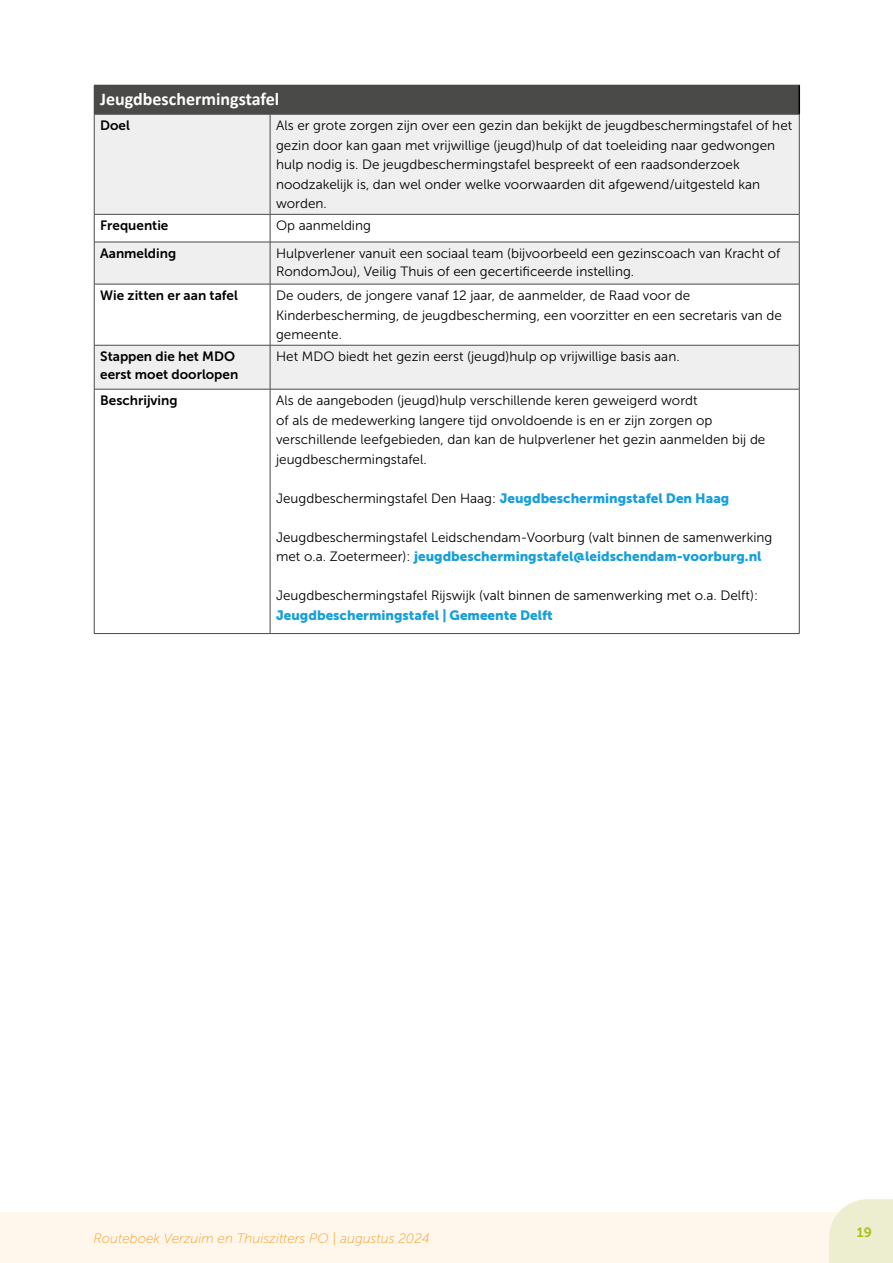
<style>
.page{position:relative;width:893px;height:1263px;background:#fff}
.page>*{position:absolute;margin:0;border:0;box-sizing:border-box;transform-origin:0 0}
.t1{font:700 18px "Calibri";color:#fff}
.t2{font:13.5px/19.5px "Museo Sans 300";color:#000}
.t3{font:13.5px "Museo Sans 900";color:#169fdb}
.t4{font:13.5px/18px "Museo Sans 700";color:#000}
.t5{font:italic 13.5px "Museo Sans 100";color:#f59e24}
.t6{font:13.5px "Museo Sans 700";color:#aebd14}
.s1{font-family:"Museo Sans 900";color:#169fdb}
.s2{font-family:"Museo Sans 300";color:#000}
</style>
<div class="page">
<div style="left:0;top:1212px;width:893px;height:51px;background:#fff6ec"></div>
<svg style="left:829px;top:1199px;width:64px;height:64px"></svg>
<div style="left:94px;top:85px;width:705px;height:29px;background:#4a4a49"></div>
<svg style="left:95px;top:115px;width:704px;height:274px;fill:#efefef"></svg>
<hr style="left:798px;top:85px;width:2px;height:29px;background:#000">
<hr style="left:94px;top:114px;width:176px;height:1px;background:#4a4a49">
<hr style="left:94px;top:114px;width:1px;height:100px;background:#4a4a49">
<hr style="left:270px;top:114px;width:529px;height:1px;background:#4a4a49">
<hr style="left:270px;top:114px;width:1px;height:100px;background:#4a4a49">
<hr style="left:799px;top:114px;width:1px;height:100px;background:#4a4a49">
<hr style="left:94px;top:214px;width:176px;height:1px;background:#4a4a49">
<svg style="left:94px;top:214px;width:1px;height:28px"></svg>
<hr style="left:270px;top:214px;width:529px;height:1px;background:#4a4a49">
<svg style="left:270px;top:214px;width:1px;height:28px"></svg>
<svg style="left:799px;top:214px;width:1px;height:28px"></svg>
<hr style="left:94px;top:242px;width:176px;height:1px;background:#4a4a49">
<hr style="left:94px;top:242px;width:1px;height:42px;background:#4a4a49">
<hr style="left:270px;top:242px;width:529px;height:1px;background:#4a4a49">
<hr style="left:270px;top:242px;width:1px;height:42px;background:#4a4a49">
<hr style="left:799px;top:242px;width:1px;height:42px;background:#4a4a49">
<hr style="left:94px;top:284px;width:176px;height:1px;background:#4a4a49">
<hr style="left:94px;top:284px;width:1px;height:61px;background:#4a4a49">
<hr style="left:270px;top:284px;width:529px;height:1px;background:#4a4a49">
<hr style="left:270px;top:284px;width:1px;height:61px;background:#4a4a49">
<hr style="left:799px;top:284px;width:1px;height:61px;background:#4a4a49">
<hr style="left:94px;top:345px;width:176px;height:1px;background:#4a4a49">
<hr style="left:94px;top:345px;width:1px;height:44px;background:#4a4a49">
<hr style="left:270px;top:345px;width:529px;height:1px;background:#4a4a49">
<hr style="left:270px;top:345px;width:1px;height:44px;background:#4a4a49">
<hr style="left:799px;top:345px;width:1px;height:44px;background:#4a4a49">
<hr style="left:94px;top:389px;width:176px;height:1px;background:#4a4a49">
<hr style="left:94px;top:389px;width:1px;height:244px;background:#4a4a49">
<hr style="left:94px;top:633px;width:176px;height:1px;background:#4a4a49">
<hr style="left:270px;top:389px;width:529px;height:1px;background:#4a4a49">
<hr style="left:270px;top:389px;width:1px;height:244px;background:#4a4a49">
<hr style="left:799px;top:389px;width:1px;height:244px;background:#4a4a49">
<hr style="left:270px;top:633px;width:529px;height:1px;background:#4a4a49">
<h1 class="t1" style="left:100px;top:86px;width:181px">Jeugdbeschermingstafel</h1>
<p class="t4" style="left:100px;top:117px;width:31px">Doel</p>
<p class="t2" style="left:276px;top:116px;width:518px">Als er grote zorgen zijn over een gezin dan bekijkt de jeugdbeschermingstafel of het gezin door kan gaan met vrijwillige (jeugd)hulp of dat toeleiding naar gedwongen hulp nodig is. De jeugdbeschermingstafel bespreekt of een raadsonderzoek noodzakelijk is, dan wel onder welke voorwaarden dit afgewend/uitgesteld kan worden.</p>
<p class="t4" style="left:100px;top:217px;width:70px">Frequentie</p>
<p class="t2" style="left:276px;top:216px;width:96px">Op aanmelding</p>
<p class="t4" style="left:100px;top:244px;width:78px">Aanmelding</p>
<p class="t2" style="left:276px;top:245px;width:506px;line-height:18px">Hulpverlener vanuit een sociaal team (bijvoorbeeld een gezinscoach van Kracht of<br>RondomJou), Veilig Thuis of een gecertificeerde instelling.</p>
<p class="t4" style="left:100px;top:287px;width:139px">Wie zitten er aan tafel</p>
<p class="t2" style="left:276px;top:286px;width:507px">De ouders, de jongere vanaf 12 jaar, de aanmelder, de Raad voor de<br>Kinderbescherming, de jeugdbescherming, een voorzitter en een secretaris van de gemeente.</p>
<p class="t4" style="left:100px;top:348px;width:140px">Stappen die het MDO eerst moet doorlopen</p>
<p class="t2" style="left:276px;top:347px;width:405px">Het MDO biedt het gezin eerst (jeugd)hulp op vrijwillige basis aan.</p>
<p class="t4" style="left:100px;top:392px;width:79px">Beschrijving</p>
<p class="t2" style="left:276px;top:391px;width:491px">Als de aangeboden (jeugd)hulp verschillende keren geweigerd wordt<br>of als de medewerking langere tijd onvoldoende is en er zijn zorgen op verschillende leefgebieden, dan kan de hulpverlener het gezin aanmelden bij de jeugdbeschermingstafel.</p>
<p class="t2" style="left:276px;top:488px;width:455px">Jeugdbeschermingstafel Den Haag: <span class="s1">Jeugdbeschermingstafel Den Haag</span></p>
<p class="t2" style="left:276px;top:527px;width:498px">Jeugdbeschermingstafel Leidschendam-Voorburg (valt binnen de samenwerking</p>
<p class="t3" style="left:276px;top:549px;width:487px"><span class="s2">met o.a. Zoetermeer):</span> jeugdbeschermingstafel@leidschendam-voorburg.nl</p>
<p class="t2" style="left:276px;top:586px;width:483px">Jeugdbeschermingstafel Rijswijk (valt binnen de samenwerking met o.a. Delft):</p>
<p class="t3" style="left:276px;top:607px;width:278px">Jeugdbeschermingstafel | Gemeente Delft</p>
<p class="t5" style="left:94px;top:1231px;width:338px">Routeboek Verzuim en Thuiszitters PO | augustus 2024</p>
<p class="t6" style="left:857px;top:1225px;width:17px">19</p>
</div>
